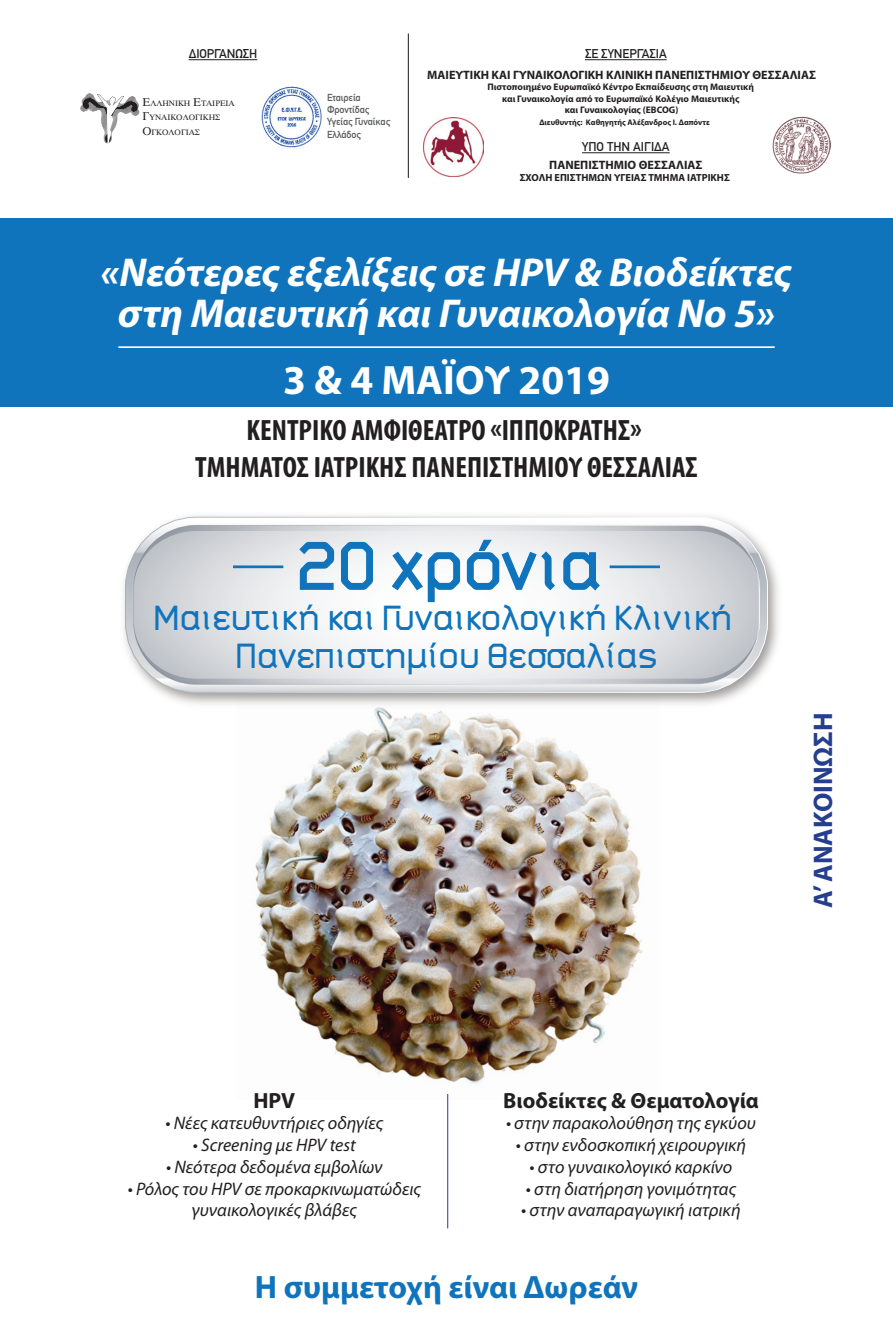
<style>
.page{position:relative;width:893px;height:1340px;background:#fff}
.page>*{position:absolute;margin:0;border:0;box-sizing:border-box;transform-origin:0 0}
.t1{font:64.8px "PF Retrospace";color:#1074bc}
.t2{font:700 41.18px "Myriad Pro";color:#fff}
.t3{font:italic 700 40.5px/41.6px "Myriad Pro";color:#fff;text-align:center}
.t4{font:33.75px/38.2px "PF Retrospace";color:#1074bc;text-align:center}
.t5{font:700 32.4px "Myriad Pro";color:#1074bc}
.t6{font:700 condensed 29.47px/37.1px "Myriad Pro";color:#231f20;text-align:center}
.t7{font:700 27px "Myriad Pro";color:#253f8e}
.t8{font:700 22.05px "Myriad Pro";color:#231f20}
.t9{font:italic 18.22px/21.8px "Myriad Pro";color:#231f20;text-align:center}
.t10{font:500 12.83px "PF Din Text";letter-spacing:-.01em;color:#231f20}
.t11{font:700 12.15px "Myriad Pro";color:#231f20}
.t12{font:500 10.35px/12.4px "PF Din Text";letter-spacing:-.01em;color:#57585a}
.t13{font:700 10.35px "Myriad Pro";color:#231f20}
.t14{font:700 9.45px/11.5px "Myriad Pro";color:#231f20;text-align:center}
.t15{font:8.33px/14.2px "UB Times";color:#231f20}
.t16{font:700 8.1px "Myriad Pro";color:#231f20}
.s1{font-size:11.7px}
</style>
<div class="page">
<img style="left:255px;top:712px;width:388px;height:387px">
<hr style="left:447px;top:1094px;width:1px;height:134px;background:#283890">
<div style="left:0;top:218px;width:893px;height:188px;background:#1074bc"></div>
<hr style="left:118px;top:346px;width:657px;height:2px;background:#fff">
<img style="left:424px;top:117px;width:59px;height:60px">
<img style="left:773px;top:116px;width:57px;height:58px">
<hr style="left:408px;top:34px;width:1px;height:144px;background:#231f20">
<svg style="left:80px;top:93px;width:59px;height:51px"></svg>
<hr style="left:189px;top:59px;width:68px;height:1px;background:#231f20">
<hr style="left:585px;top:59px;width:82px;height:1px;background:#231f20">
<img style="left:261px;top:86px;width:61px;height:62px">
<hr style="left:582px;top:152px;width:88px;height:1px;background:#231f20">
<img style="left:123px;top:555px;width:656px;height:157px">
<svg style="left:125px;top:516px;width:643px;height:177px"></svg>
<svg style="left:134px;top:620px;width:625px;height:64px"></svg>
<svg style="left:134px;top:525px;width:625px;height:78px"></svg>
<hr style="left:233px;top:565px;width:50px;height:3px;background:#1074bc">
<hr style="left:610px;top:565px;width:50px;height:3px;background:#1074bc">
<p class="t10" style="left:189px;top:47px;width:70px">ΔΙΟΡΓΑΝΩΣΗ</p>
<p class="t10" style="left:585px;top:47px;width:83px">ΣΕ ΣΥΝΕΡΓΑΣΙΑ</p>
<p class="t15" style="left:142px;top:96px;width:94px"><span class="s1">Ε</span>ΛΛΗΝΙΚΗ <span class="s1">Ε</span>ΤΑΙΡΕΙΑ<br><span class="s1">Γ</span>ΥΝΑΙΚΟΛΟΓΙΚΗΣ<br><span class="s1">Ο</span>ΓΚΟΛΟΓΙΑΣ</p>
<p class="t12" style="left:327px;top:91px;width:65px">Εταιρεία<br>Φροντίδας<br>Υγείας Γυναίκας<br>Ελλάδος</p>
<p class="t11" style="left:427px;top:67px;width:390px">ΜΑΙΕΥΤΙΚΗ ΚΑΙ ΓΥΝΑΙΚΟΛΟΓΙΚΗ ΚΛΙΝΙΚΗ ΠΑΝΕΠΙΣΤΗΜΙΟΥ ΘΕΣΣΑΛΙΑΣ</p>
<p class="t14" style="left:487px;top:81px;width:268px">Πιστοποιημένο Ευρωπαϊκό Κέντρο Εκπαίδευσης στη Μαιευτική και Γυναικολογία από το Ευρωπαϊκό Κολέγιο Μαιευτικής<br>και Γυναικολογίας (EBCOG)</p>
<p class="t16" style="left:539px;top:117px;width:172px">Διευθυντής: Καθηγητής Αλέξανδρος Ι. Δαπόντε</p>
<p class="t10" style="left:582px;top:140px;width:89px">ΥΠΟ ΤΗΝ ΑΙΓΙΔΑ</p>
<p class="t11" style="left:549px;top:157px;width:155px">ΠΑΝΕΠΙΣΤΗΜΙΟ ΘΕΣΣΑΛΙΑΣ</p>
<p class="t13" style="left:520px;top:171px;width:212px">ΣΧΟΛΗ ΕΠΙΣΤΗΜΩΝ ΥΓΕΙΑΣ ΤΜΗΜΑ ΙΑΤΡΙΚΗΣ</p>
<h3 class="t3" style="left:101px;top:250px;width:692px">«Νεότερες εξελίξεις σε HPV &amp; Βιοδείκτες στη Μαιευτική και Γυναικολογία Νο 5»</h3>
<h2 class="t2" style="left:283px;top:353px;width:328px">3 &amp; 4 ΜΑΪΟΥ 2019</h2>
<h3 class="t6" style="left:195px;top:411px;width:504px">ΚΕΝΤΡΙΚΟ ΑΜΦΙΘΕΑΤΡΟ «ΙΠΠΟΚΡΑΤΗΣ»<br>ΤΜΗΜΑΤΟΣ ΙΑΤΡΙΚΗΣ ΠΑΝΕΠΙΣΤΗΜΙΟΥ ΘΕΣΣΑΛΙΑΣ</h3>
<h1 class="t1" style="left:297px;top:530px;width:305px">20 χρόνια</h1>
<h3 class="t4" style="left:153px;top:598px;width:580px">Μαιευτική και Γυναικολογική Κλινική<br>Πανεπιστηµίου Θεσσαλίας</h3>
<h3 class="t7" style="left:805px;top:908px;width:198px;rotate:-90deg">Α’ ΑΝΑΚΟΙΝΩΣΗ</h3>
<p class="t8" style="left:253px;top:1085px;width:43px">HPV</p>
<p class="t9" style="left:165px;top:1111px;width:219px">• Νέες κατευθυντήριες οδηγίες</p>
<p class="t9" style="left:193px;top:1133px;width:165px">• Screening με HPV test</p>
<p class="t9" style="left:166px;top:1155px;width:218px">• Νεότερα δεδομένα εμβολίων</p>
<p class="t9" style="left:128px;top:1177px;width:295px">• Ρόλος του HPV σε προκαρκινωματώδεις γυναικολογικές βλάβες</p>
<p class="t8" style="left:503px;top:1085px;width:257px">Βιοδείκτες &amp; Θεματολογία</p>
<p class="t9" style="left:506px;top:1111px;width:252px">• στην παρακολούθηση της εγκύου</p>
<p class="t9" style="left:516px;top:1133px;width:232px">• στην ενδοσκοπική χειρουργική</p>
<p class="t9" style="left:530px;top:1155px;width:204px">• στο γυναικολογικό καρκίνο</p>
<p class="t9" style="left:526px;top:1177px;width:212px">• στη διατήρηση γονιμότητας</p>
<p class="t9" style="left:521px;top:1199px;width:221px">• στην αναπαραγωγική ιατρική</p>
<h3 class="t5" style="left:255px;top:1265px;width:385px">Η συμμετοχή είναι Δωρεάν</h3>
</div>
